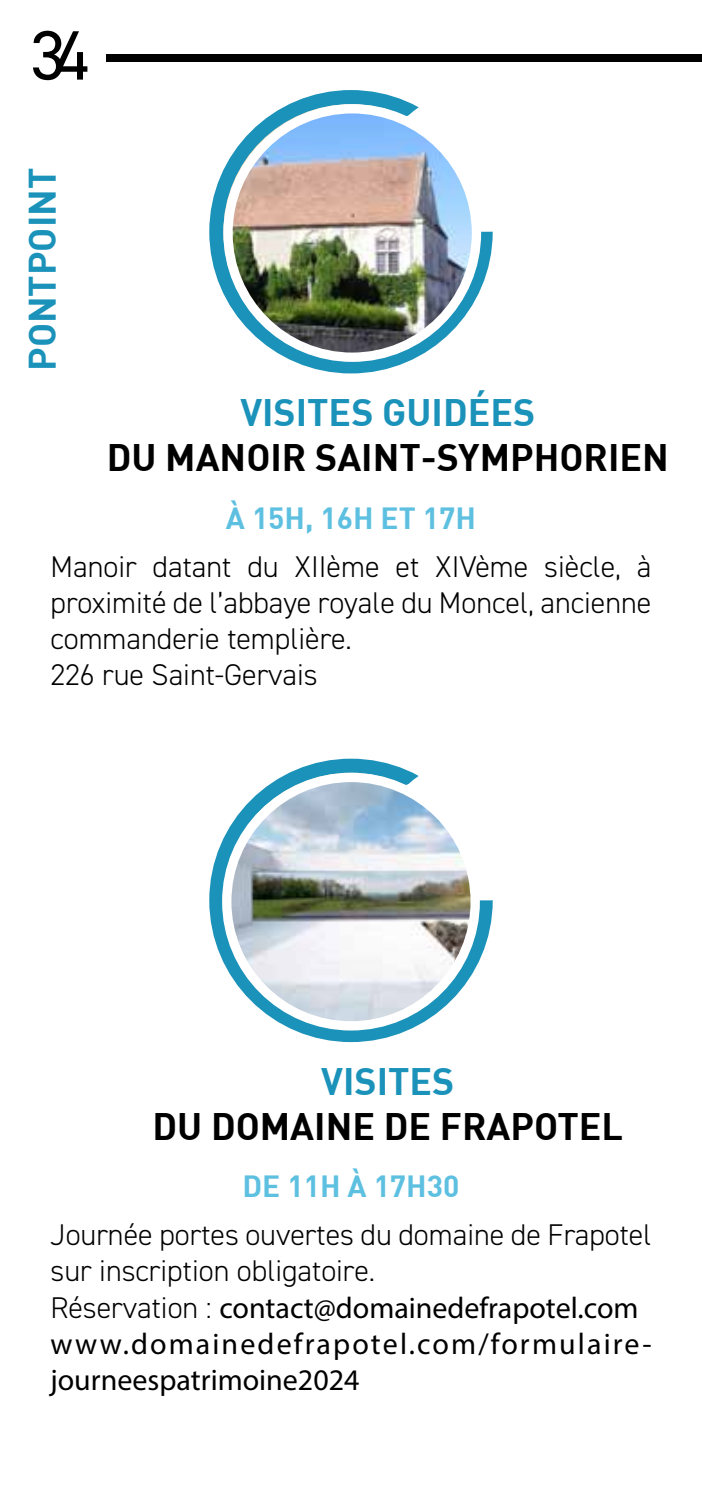
<style>
.page{position:relative;width:702px;height:1489px;background:#fff}
.page>*{position:absolute;margin:0;border:0;box-sizing:border-box;transform-origin:0 0}
.t1{font:70px "DIN2014";color:#000}
.t2{font:700 37.5px "DIN";color:#000}
.t3{font:700 37.5px "DIN";color:#1b92b9}
.t4{font:300 30px/36px "DIN2014";color:#000}
.t5{font:30px/36px "Myriad Pro";color:#000}
.t6{font:700 30px "DIN";color:#5ec0e0}
.s1{font-family:"DIN2014";font-weight:300}
</style>
<div class="page">
<div style="left:107px;top:54px;width:595px;height:7px;background:#000"></div>
<div style="left:209px;top:90px;width:283px;height:283px;background:#1b92b9;border-radius:50%"></div>
<div style="left:351px;top:104px;width:267px;height:128px;background:#fff;border-radius:50%"></div>
<div style="left:390px;top:90px;width:179px;height:128px;background:#fff;border-radius:50%"></div>
<img style="left:228px;top:110px;width:244px;height:247px">
<div style="left:223px;top:104px;width:258px;height:258px;border:9px solid #fff;border-radius:50%"></div>
<svg style="left:209px;top:758px;width:283px;height:284px;fill:#1b92b9"></svg>
<div style="left:351px;top:772px;width:267px;height:128px;background:#fff;border-radius:50%"></div>
<div style="left:390px;top:758px;width:179px;height:128px;background:#fff;border-radius:50%"></div>
<img style="left:227px;top:777px;width:248px;height:248px;border-radius:124px">
<div style="left:222px;top:772px;width:258px;height:258px;border:9px solid #fff;border-radius:50%"></div>
<h1 class="t1" style="left:30px;top:12px;width:61px">34</h1>
<p class="t3" style="left:18px;top:371px;width:204px;rotate:-90deg">PONTPOINT</p>
<p class="t3" style="left:240px;top:388px;width:296px">VISITES GUIDÉES</p>
<p class="t2" style="left:107px;top:433px;width:563px">DU MANOIR SAINT-SYMPHORIEN</p>
<p class="t6" style="left:226px;top:498px;width:252px">À 15H, 16H ET 17H</p>
<p class="t4" style="left:50px;top:548px;width:602px">Manoir datant du XIIème et XIVème siècle, à proximité de l’abbaye royale du Moncel, ancienne commanderie templière.<br>226 rue Saint-Gervais</p>
<p class="t3" style="left:321px;top:1056px;width:135px">VISITES</p>
<p class="t2" style="left:152px;top:1101px;width:472px">DU DOMAINE DE FRAPOTEL</p>
<p class="t6" style="left:242px;top:1166px;width:218px">DE 11H À 17H30</p>
<p class="t4" style="left:50px;top:1217px;width:602px">Journée portes ouvertes du domaine de Frapotel sur inscription obligatoire.</p>
<p class="t5" style="left:50px;top:1288px;width:602px"><span class="s1">Réservation :</span> contact@domainedefrapotel.com www.domainedefrapotel.com/formulaire&shy;journeespatrimoine2024</p>
</div>
